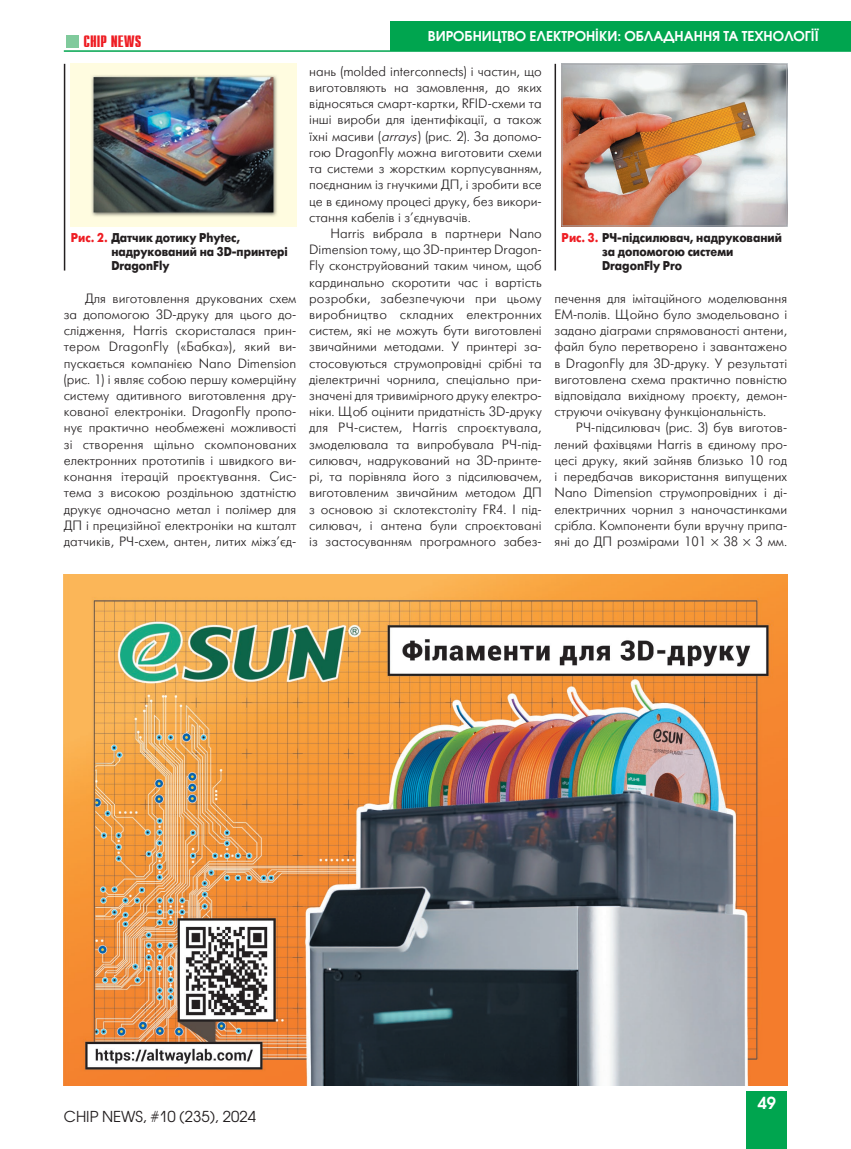
<style>
.page{position:relative;width:851px;height:1149px;background:#fff}
.page>*{position:absolute;margin:0;border:0;box-sizing:border-box;transform-origin:0 0}
.t1{font:700 16.5px "Compact C";color:#ee1d23}
.t2{font:600 16.5px "Avant Garde Gothic C";color:#fff}
.t3{font:15px "Avant Garde Gothic C";color:#231f20}
.Osnovnoj{font:13.5px/16.2px "Futuris Light C";color:#231f20;text-align:justify}
.t4{font:600 13.5px "Avant Garde Gothic C";color:#fff}
.Ris_Textovka{font:700 12.75px/14.2px "Futuris C";color:#231f20;scale:.9 1}
.s1{font-style:italic}
.s2{color:#ee1d23}
</style>
<div class="page">
<div style="left:390px;top:21px;width:460px;height:30px;background:#00a54f"></div>
<div style="left:746px;top:1091px;width:41px;height:57px;background:#00a54f"></div>
<div style="left:66px;top:35px;width:12px;height:12px;background:#80ca9c"></div>
<hr style="left:64px;top:50px;width:786px;height:2px;background:#00a54f">
<img style="left:64px;top:574px;width:723px;height:510px">
<hr style="left:64px;top:64px;width:1px;height:206px;background:#231f20">
<img style="left:71px;top:64px;width:225px;height:162px">
<hr style="left:554px;top:64px;width:2px;height:206px;background:#231f20">
<img style="left:563px;top:66px;width:222px;height:158px">
<div style="left:561px;top:64px;width:226px;height:162px;border:1px solid #a8a9ad"></div>
<p class="t1" style="left:83px;top:33px;width:60px">CHIP NEWS</p>
<p class="t4" style="left:428px;top:28px;width:392px">ВИРОБНИЦТВО ЕЛЕКТРОНІКИ: ОБЛАДНАННЯ ТА ТЕХНОЛОГІЇ</p>
<p class="Osnovnoj" style="left:309px;top:63px;width:234px">нань (molded interconnects) і частин, що виготовляють на замовлення, до яких відносяться смарт-картки, RFID-схеми та інші вироби для ідентифікації, а також їхні масиви (<span class="s1">arrays</span>) (рис. 2). За допомо&shy;гою DragonFly можна виготовити схеми та системи з жорстким корпусуванням, поєднаним із гнучкими ДП, і зробити все це в єдиному процесі друку, без викори&shy;стання кабелів і з’єднувачів.</p>
<p class="Osnovnoj" style="left:309px;top:225px;width:234px;text-indent:21px">Harris вибрала в партнери Nano Dimension тому, що 3D-принтер Dragon-Fly сконструйований таким чином, щоб кардинально скоротити час і вартість розробки, забезпечуючи при цьому виробництво складних електронних систем, які не можуть бути виготовлені звичайними методами. У принтері за&shy;стосовуються струмопровідні срібні та діелектричні чорнила, спеціально при&shy;значені для тривимірного друку електро&shy;ніки. Щоб оцінити придатність 3D-друку для РЧ-систем, Harris спроєктувала, змоделювала та випробувала РЧ-під&shy;силювач, надрукований на 3D-принте&shy;рі, та порівняла його з підсилювачем, виготовленим звичайним методом ДП з основою зі склотекстоліту FR4. І під&shy;силювач, і антена були спроєктовані із застосуванням програмного забез-</p>
<p class="Ris_Textovka" style="left:111px;top:230px;width:198px;text-indent:-40px"><span class="s2">Рис. 2.</span> Датчик дотику Phytec, надрукований на 3D-принтері<br>DragonFly</p>
<p class="Ris_Textovka" style="left:602px;top:230px;width:201px;text-indent:-40px"><span class="s2">Рис. 3.</span> РЧ-підсилювач, надрукований за допомогою системи<br>DragonFly Pro</p>
<p class="Osnovnoj" style="left:64px;top:290px;width:234px;text-indent:21px">Для виготовлення друкованих схем за допомогою 3D-друку для цього до&shy;слідження, Harris скористалася прин&shy;тером DragonFly («Бабка»), який ви&shy;пускається компанією Nano Dimension (рис. 1) і являє собою першу комерційну систему адитивного виготовлення дру&shy;кованої електроніки. DragonFly пропо&shy;нує практично необмежені можливості зі створення щільно скомпонованих електронних прототипів і швидкого ви&shy;конання ітерацій проєктування. Сис&shy;тема з високою роздільною здатністю друкує одночасно метал і полімер для ДП і прецизійної електроніки на кшталт датчиків, РЧ-схем, антен, литих міжз’єд-</p>
<p class="Osnovnoj" style="left:554px;top:290px;width:234px">печення для імітаційного моделювання ЕМ-полів. Щойно було змодельовано і задано діаграми спрямованості антени, файл було перетворено і завантажено в DragonFly для 3D-друку. У результаті виготовлена схема практично повністю відповідала вихідному проєкту, демон&shy;струючи очікувану функціональність.</p>
<p class="Osnovnoj" style="left:554px;top:420px;width:234px;text-indent:21px">РЧ-підсилювач (рис. 3) був виготов&shy;лений фахівцями Harris в єдиному про&shy;цесі друку, який зайняв близько 10 год і передбачав використання випущених Nano Dimension струмопровідних і ді&shy;електричних чорнил з наночастинками срібла. Компоненти були вручну припа&shy;яні до ДП розмірами 101</p>
<p class="Osnovnoj" style="left:723px;top:533px;width:16px">38</p>
<p class="Osnovnoj" style="left:755px;top:533px;width:33px">3 мм.</p>
<p class="t3" style="left:64px;top:1106px;width:194px">CHIP NEWS, #10 (235), 2024</p>
<p class="t2" style="left:757px;top:1092px;width:20px">49</p>
</div>
